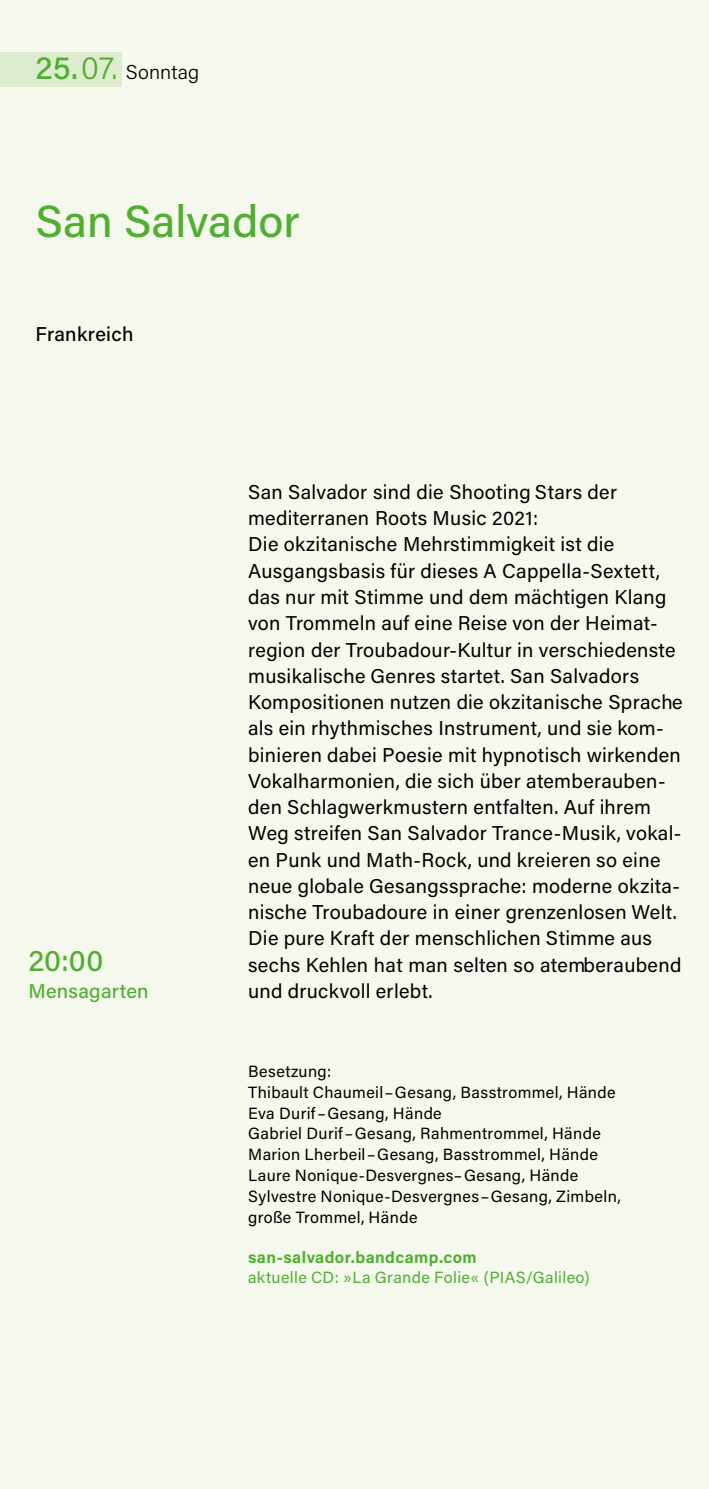
<style>
.page{position:relative;width:709px;height:1489px;background:#fff}
.page>*{position:absolute;margin:0;border:0;box-sizing:border-box;transform-origin:0 0}
.t1{font:500 45px "Acumin Pro";color:#52ae32}
.t2{font:500 30px "Acumin Pro";color:#52ae32}
.t3{font:20px/26.2px "Acumin Pro";letter-spacing:.015em;color:#000}
.t4{font:300 20px "Acumin Pro";letter-spacing:.005em;color:#000}
.t5{font:500 20px "Acumin Pro";letter-spacing:.01em;color:#52ae32}
.t6{font:500 20px "Acumin Pro";letter-spacing:.015em;color:#000}
.t7{font:16.25px/21px "Acumin Pro";letter-spacing:.02em;color:#000}
.t8{font:16.25px "Acumin Pro";letter-spacing:.025em;color:#52ae32}
.t9{font:700 16.25px "Acumin Pro";letter-spacing:.025em;color:#52ae32}
.s1{font-weight:500;font-size:32.5px;color:#52ae32}
.s2{font-size:32.5px;color:#52ae32}
</style>
<div class="page">
<div style="left:0;top:0;width:709px;height:1488px;background:#f5f9ed"></div>
<hr style="left:708px;top:52px;width:1px;height:34px;background:#d5e8cf">
<div style="left:0;top:52px;width:121px;height:34px;background:#ddebcf"></div>
<p class="t4" style="left:35px;top:58px;width:165px"><span class="s1">25.</span><span class="s2">07.</span> Sonntag</p>
<h1 class="t1" style="left:35px;top:190px;width:265px">San Salvador</h1>
<p class="t6" style="left:35px;top:320px;width:100px">Frankreich</p>
<h2 class="t2" style="left:28px;top:940px;width:77px">20:00</h2>
<p class="t5" style="left:28px;top:976px;width:122px">Mensagarten</p>
<p class="t3" style="left:248px;top:478px;width:436px">San Salvador sind die Shooting Stars der mediterranen Roots Music 2021:<br>Die okzitanische Mehrstimmigkeit ist die Ausgangsbasis für dieses A Cappella-Sextett, das nur mit Stimme und dem mächtigen Klang von Trommeln auf eine Reise von der Heimat&shy;region der Troubadour-Kultur in verschiedenste musikalische Genres startet. San Salvadors Kompositionen nutzen die okzitanische Sprache als ein rhythmisches Instrument, und sie kom&shy;binieren dabei Poesie mit hypnotisch wirkenden Vokalharmonien, die sich über atemberauben&shy;den Schlagwerkmustern entfalten. Auf ihrem Weg streifen San Salvador Trance-Musik, vokal&shy;en Punk und Math-Rock, und kreieren so eine neue globale Gesangssprache: moderne okzita&shy;nische Troubadoure in einer grenzenlosen Welt.<br>Die pure Kraft der menschlichen Stimme aus sechs Kehlen hat man selten so atemberaubend und druckvoll erlebt.</p>
<p class="t7" style="left:248px;top:1059px;width:374px">Besetzung:<br>Thibault Chaumeil–Gesang, Basstrommel, Hände Eva Durif–Gesang, Hände<br>Gabriel Durif–Gesang, Rahmentrommel, Hände Marion Lherbeil–Gesang, Basstrommel, Hände Laure Nonique-Desvergnes–Gesang, Hände Sylvestre Nonique-Desvergnes–Gesang, Zimbeln, große Trommel, Hände</p>
<p class="t9" style="left:248px;top:1245px;width:230px">san-salvador.bandcamp.com</p>
<p class="t8" style="left:248px;top:1265px;width:343px">aktuelle CD: »La Grande Folie« (PIAS/Galileo)</p>
</div>
